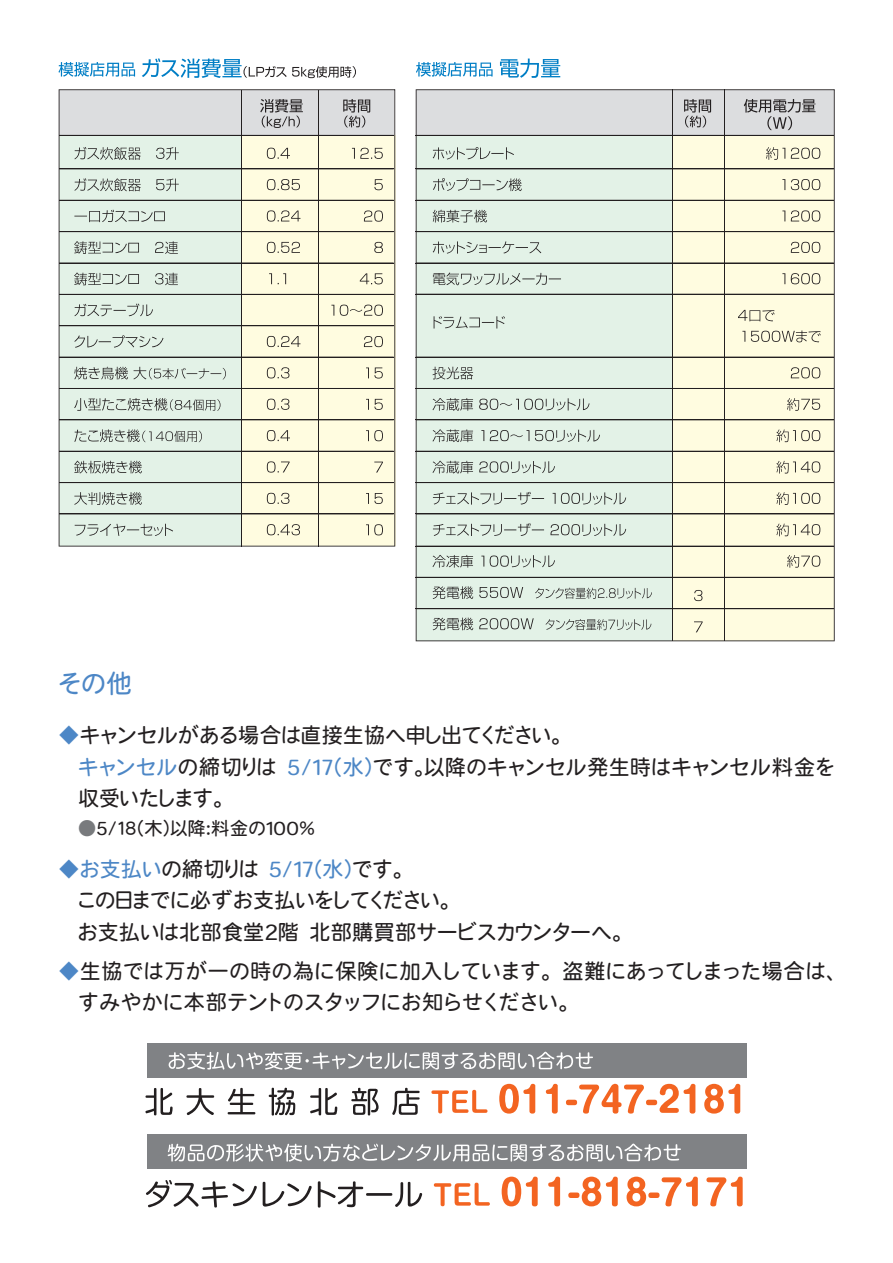
<style>
.page{position:relative;width:893px;height:1263px;background:#fff}
.page>*{position:absolute;margin:0;border:0;box-sizing:border-box;transform-origin:0 0}
.t1{font:25.5px "Heisei Maru Go Std W4";color:#4d87c6}
.t2{font:21px/31.5px "Heisei Maru Go Std W4";letter-spacing:-.03em;color:#231f20}
.t3{font:18px "Heisei Maru Go Std W4";letter-spacing:-.01em;color:#231f20}
.s1{color:#4d87c6}
.s2{color:#787a7d}
</style>
<div class="page">
<svg style="left:145px;top:1088px;width:234px;height:27px"></svg>
<svg style="left:392px;top:1088px;width:28px;height:27px"></svg>
<svg style="left:431px;top:1090px;width:56px;height:23px"></svg>
<svg style="left:499px;top:1084px;width:241px;height:29px"></svg>
<svg style="left:146px;top:1180px;width:111px;height:27px"></svg>
<svg style="left:263px;top:1181px;width:159px;height:26px"></svg>
<svg style="left:434px;top:1183px;width:56px;height:23px"></svg>
<svg style="left:502px;top:1176px;width:241px;height:30px"></svg>
<div style="left:147px;top:1043px;width:600px;height:35px;background:#808285"></div>
<svg style="left:169px;top:1052px;width:424px;height:18px"></svg>
<div style="left:147px;top:1134px;width:600px;height:35px;background:#808285"></div>
<svg style="left:168px;top:1143px;width:513px;height:18px"></svg>
<svg style="left:59px;top:62px;width:76px;height:15px"></svg>
<svg style="left:142px;top:58px;width:214px;height:20px"></svg>
<svg style="left:416px;top:62px;width:77px;height:15px"></svg>
<svg style="left:500px;top:59px;width:60px;height:19px"></svg>
<svg style="left:59px;top:89px;width:336px;height:457px;background:#e2e8d8"></svg>
<hr style="left:318px;top:90px;width:1px;height:456px;background:#231f20">
<hr style="left:242px;top:90px;width:1px;height:456px;background:#231f20">
<hr style="left:59px;top:135px;width:335px;height:1px;background:#231f20">
<hr style="left:59px;top:169px;width:335px;height:1px;background:#231f20">
<hr style="left:59px;top:200px;width:335px;height:1px;background:#231f20">
<hr style="left:59px;top:231px;width:335px;height:1px;background:#231f20">
<hr style="left:59px;top:263px;width:335px;height:1px;background:#231f20">
<hr style="left:59px;top:294px;width:335px;height:1px;background:#231f20">
<hr style="left:59px;top:325px;width:335px;height:1px;background:#231f20">
<hr style="left:59px;top:357px;width:335px;height:1px;background:#231f20">
<hr style="left:59px;top:388px;width:335px;height:1px;background:#231f20">
<hr style="left:59px;top:420px;width:335px;height:1px;background:#231f20">
<hr style="left:59px;top:451px;width:335px;height:1px;background:#231f20">
<hr style="left:59px;top:482px;width:335px;height:1px;background:#231f20">
<hr style="left:59px;top:514px;width:335px;height:1px;background:#231f20">
<svg style="left:416px;top:89px;width:419px;height:552px;background:#e2e9da"></svg>
<hr style="left:672px;top:90px;width:1px;height:551px;background:#231f20">
<hr style="left:416px;top:135px;width:418px;height:1px;background:#231f20">
<hr style="left:416px;top:169px;width:418px;height:1px;background:#231f20">
<hr style="left:416px;top:200px;width:418px;height:1px;background:#231f20">
<hr style="left:416px;top:231px;width:418px;height:1px;background:#231f20">
<hr style="left:416px;top:263px;width:418px;height:1px;background:#231f20">
<hr style="left:416px;top:294px;width:418px;height:1px;background:#231f20">
<hr style="left:416px;top:357px;width:418px;height:1px;background:#231f20">
<hr style="left:416px;top:388px;width:418px;height:1px;background:#231f20">
<hr style="left:416px;top:420px;width:418px;height:1px;background:#231f20">
<hr style="left:416px;top:451px;width:418px;height:1px;background:#231f20">
<hr style="left:416px;top:482px;width:418px;height:1px;background:#231f20">
<hr style="left:416px;top:514px;width:418px;height:1px;background:#231f20">
<hr style="left:416px;top:546px;width:418px;height:1px;background:#231f20">
<hr style="left:416px;top:577px;width:418px;height:1px;background:#231f20">
<hr style="left:416px;top:608px;width:418px;height:1px;background:#231f20">
<svg style="left:694px;top:590px;width:8px;height:11px"></svg>
<svg style="left:694px;top:621px;width:9px;height:11px"></svg>
<p class="t1" style="left:57px;top:666px;width:76px">その他</p>
<p class="t2" style="left:78px;top:720px;width:759px;text-indent:-19px"><span class="s1">◆</span>キャンセルがある場合は直接生協へ申し出てください。<br><span class="s1">キャンセル</span>の締切りは <span class="s1">5/17（水）</span>です。以降のキャンセル発生時はキャンセル料金を収受いたします。</p>
<p class="t3" style="left:78px;top:816px;width:239px"><span class="s2">●</span>5/１８（木）以降：料金の100％</p>
<p class="t2" style="left:76px;top:853px;width:559px;text-indent:-17px"><span class="s1">◆お支払い</span>の締切りは <span class="s1">5/17（水）</span>です。<br>この日までに必ずお支払いをしてください。<br>お支払いは北部食堂2階北部購買部サービスカウンターへ。</p>
<p class="t2" style="left:78px;top:955px;width:771px;text-indent:-19px"><span class="s1">◆</span>生協では万が一の時の為に保険に加入しています。盗難にあってしまった場合は、すみやかに本部テントのスタッフにお知らせください。</p>
</div>
